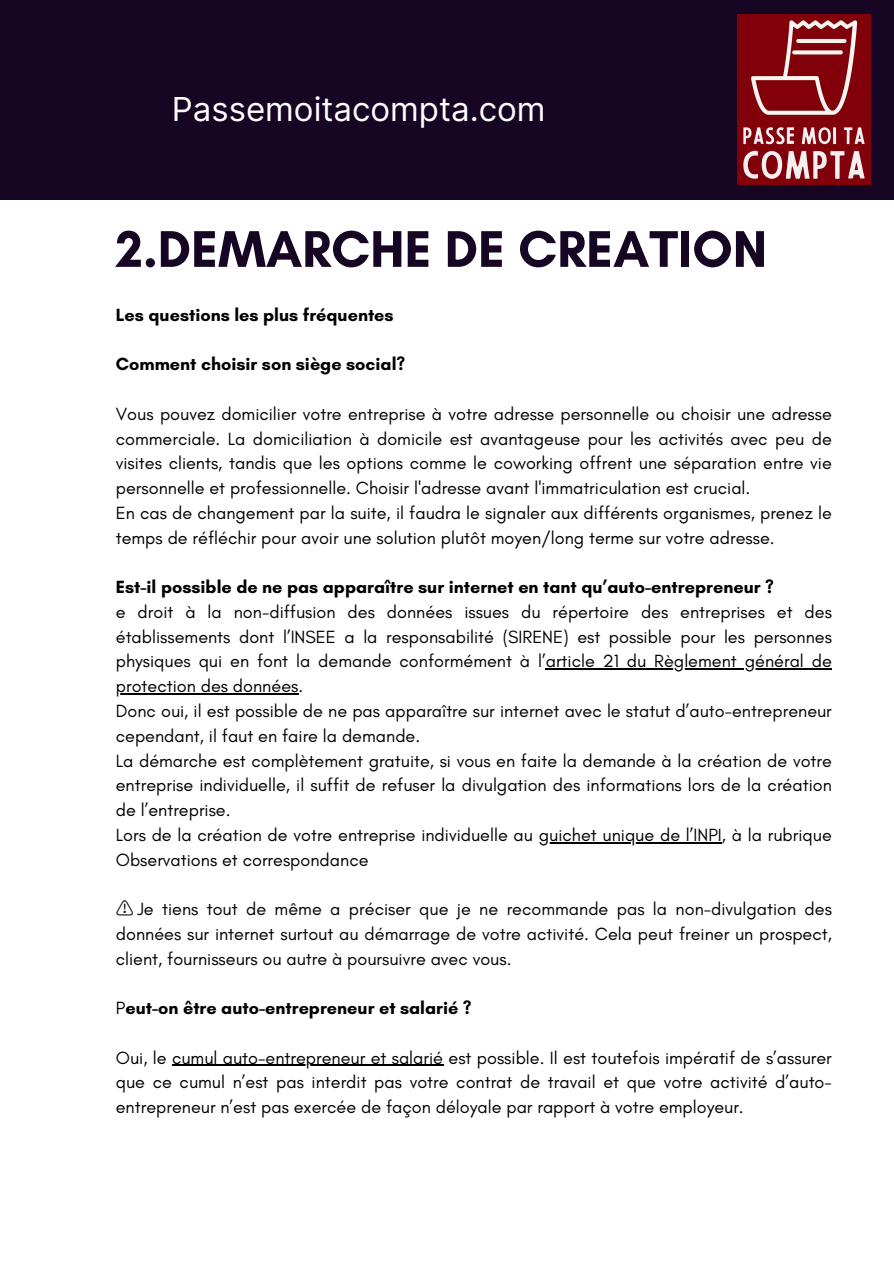
<style>
.page{position:relative;width:894px;height:1264px;background:#fff}
.page>*{position:absolute;margin:0;border:0;box-sizing:border-box;transform-origin:0 0}
.t1{font:700 52.5px "Glacial Indifference";color:#160624}
.t2{font:33px "Inter";color:#fff}
.t3{font:18px/24.8px "Glacial Indifference";color:#000}
.t4{font:700 18px "Glacial Indifference";color:#000}
.t5{font:18px "Noto Sans CJ Ksc";color:#000}
.s1{font-weight:400}
</style>
<div class="page">
<div style="left:0;top:0;width:893px;height:199px;background:#160624"></div>
<img style="left:737px;top:15px;width:133px;height:170px">
<hr style="left:545px;top:668px;width:286px;height:1px;background:#000">
<hr style="left:116px;top:693px;width:182px;height:1px;background:#000">
<hr style="left:538px;top:842px;width:183px;height:1px;background:#000">
<hr style="left:172px;top:1064px;width:271px;height:1px;background:#000">
<h2 class="t2" style="left:172px;top:89px;width:375px">Passemoitacompta.com</h2>
<p class="t1" style="left:116px;top:217px;width:652px">2.DEMARCHE DE CREATION</p>
<p class="t4" style="left:116px;top:304px;width:279px">Les questions les plus fréquentes</p>
<h1 class="t4" style="left:116px;top:353px;width:291px">Comment choisir son siège social?</h1>
<h3 class="t3" style="left:116px;top:401px;width:717px;text-align:justify">Vous pouvez domicilier votre entreprise à votre adresse personnelle ou choisir une adresse commerciale. La domiciliation à domicile est avantageuse pour les activités avec peu de visites clients, tandis que les options comme le coworking offrent une séparation entre vie personnelle et professionnelle. Choisir l'adresse avant l'immatriculation est crucial.</h3>
<h3 class="t3" style="left:116px;top:500px;width:717px">En cas de changement par la suite, il faudra le signaler aux différents organismes, prenez le temps de réfléchir pour avoir une solution plutôt moyen/long terme sur votre adresse.</h3>
<p class="t4" style="left:116px;top:576px;width:659px">Est-il possible de ne pas apparaître sur internet en tant qu’auto-entrepreneur ?</p>
<p class="t3" style="left:116px;top:599px;width:717px;text-align:justify">e droit à la non-diffusion des données issues du répertoire des entreprises et des établissements dont l’INSEE a la responsabilité (SIRENE) est possible pour les personnes physiques qui en font la demande conformément à l’article 21 du Règlement général de</p>
<p class="t3" style="left:116px;top:673px;width:717px">protection des données.<br>Donc oui, il est possible de ne pas apparaître sur internet avec le statut d’auto-entrepreneur cependant, il faut en faire la demande.<br>La démarche est complètement gratuite, si vous en faite la demande à la création de votre</p>
<p class="t3" style="left:116px;top:772px;width:717px">entreprise individuelle, il suffit de refuser la divulgation des informations lors de la création de l’entreprise.<br>Lors de la création de votre entreprise individuelle au guichet unique de l’INPI, à la rubrique</p>
<p class="t3" style="left:116px;top:846px;width:254px">Observations et correspondance</p>
<p class="t5" style="left:116px;top:894px;width:10px">⚠️</p>
<p class="t3" style="left:116px;top:896px;width:717px;text-align:justify;text-indent:22px">Je tiens tout de même a préciser que je ne recommande pas la non-divulgation des données sur internet surtout au démarrage de votre activité. Cela peut freiner un prospect, client, fournisseurs ou autre à poursuivre avec vous.</p>
<p class="t4" style="left:116px;top:997px;width:357px"><span class="s1">P</span>eut-on être auto-entrepreneur et salarié ?</p>
<p class="t3" style="left:116px;top:1044px;width:717px">Oui, le cumul auto-entrepreneur et salarié est possible. Il est toutefois impératif de s’assurer</p>
<p class="t3" style="left:116px;top:1069px;width:717px">que ce cumul n’est pas interdit pas votre contrat de travail et que votre activité d’auto&shy;entrepreneur n’est pas exercée de façon déloyale par rapport à votre employeur.</p>
</div>
